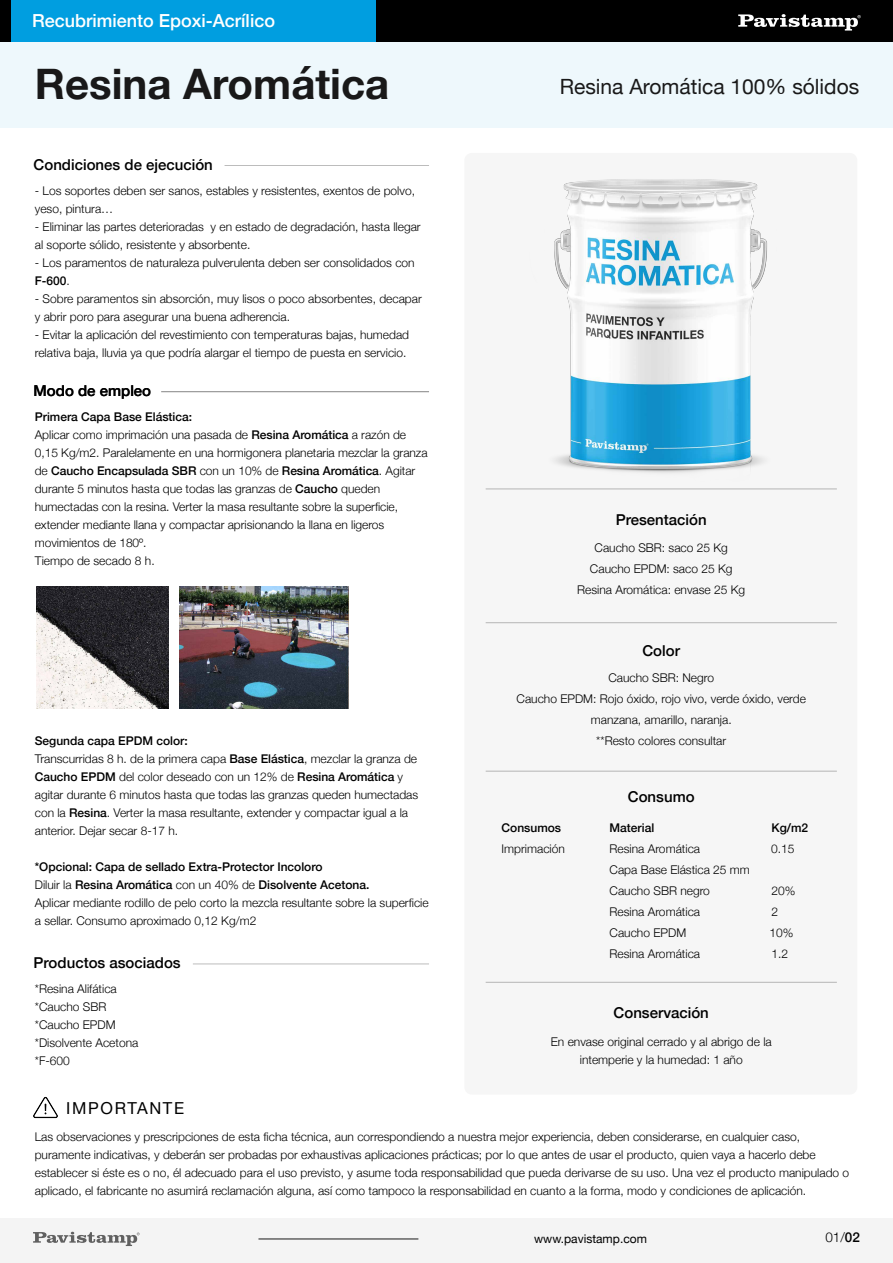
<style>
.page{position:relative;width:893px;height:1263px;background:#fff}
.page>*{position:absolute;margin:0;border:0;box-sizing:border-box;transform-origin:0 0}
.t1{font:700 42px "Helvetica Neue";color:#191919}
.t2{font:21px "Helvetica Neue";color:#191919}
.t3{font:500 18px "Helvetica Neue";color:#fff}
.t4{font:16.5px "Helvetica Neue";letter-spacing:.1em;color:#000}
.t5{font:500 15px "Helvetica Neue";color:#000}
.t6{font:300 13.5px "Helvetica Neue";color:#000}
.t7{font:300 12px/18px "Helvetica Neue";color:#000}
.t8{font:500 12px "Helvetica Neue";color:#000}
.t9{font:12px "Helvetica Neue";color:#000}
.s1{font-weight:500}
</style>
<div class="page">
<div style="left:0;top:0;width:376px;height:41px;background:#009ee0"></div>
<div style="left:0;top:41px;width:893px;height:86px;background:#eef8fc"></div>
<div style="left:376px;top:0;width:517px;height:41px;background:#000"></div>
<svg style="left:738px;top:14px;width:123px;height:17px"></svg>
<div style="left:0;top:0;width:11px;height:41px;background:#000"></div>
<div style="left:464px;top:153px;width:393px;height:941px;background:#f4f4f4;border-radius:7px"></div>
<hr style="left:486px;top:622px;width:351px;height:1px;background:#191919">
<hr style="left:486px;top:489px;width:351px;height:1px;background:#191919">
<hr style="left:486px;top:771px;width:351px;height:1px;background:#191919">
<hr style="left:486px;top:982px;width:351px;height:1px;background:#191919">
<div style="left:0;top:1218px;width:893px;height:45px;background:#f4f4f4"></div>
<svg style="left:33px;top:1232px;width:107px;height:14px"></svg>
<hr style="left:258px;top:1239px;width:160px;height:1px;background:#191919">
<img style="left:34px;top:1096px;width:23px;height:23px">
<hr style="left:193px;top:963px;width:236px;height:1px;background:#191919">
<hr style="left:225px;top:165px;width:204px;height:1px;background:#191919">
<hr style="left:161px;top:391px;width:268px;height:1px;background:#191919">
<img style="left:554px;top:179px;width:213px;height:294px">
<img style="left:37px;top:586px;width:131px;height:123px">
<img style="left:179px;top:586px;width:170px;height:123px">
<h3 class="t3" style="left:32px;top:6px;width:244px">Recubrimiento Epoxi-Acrílico</h3>
<h1 class="t1" style="left:35px;top:51px;width:356px">Resina Aromática</h1>
<p class="t5" style="left:34px;top:152px;width:181px">Condiciones de ejecución</p>
<p class="t7" style="left:35px;top:180px;width:382px">- Los soportes deben ser sanos, estables y resistentes, exentos de polvo, yeso, pintura…</p>
<p class="t7" style="left:35px;top:216px;width:387px">- Eliminar las partes deterioradas y en estado de degradación, hasta llegar al soporte sólido, resistente y absorbente.</p>
<p class="t7" style="left:35px;top:252px;width:381px">- Los paramentos de naturaleza pulverulenta deben ser consolidados con<br><span class="s1">F-600</span>.</p>
<p class="t7" style="left:35px;top:288px;width:388px">- Sobre paramentos sin absorción, muy lisos o poco absorbentes, decapar y abrir poro para asegurar una buena adherencia.</p>
<p class="t7" style="left:35px;top:324px;width:376px">- Evitar la aplicación del revestimiento con temperaturas bajas, humedad relativa baja, lluvia ya que podría alargar el tiempo de puesta en servicio.</p>
<p class="t5" style="left:34px;top:378px;width:119px">Modo de empleo</p>
<p class="t7" style="left:35px;top:407px;width:394px"><span class="s1">Primera Capa Base Elástica:<br></span>Aplicar como imprimación una pasada de <span class="s1">Resina Aromática</span> a razón de 0,15 Kg/m2. Paralelamente en una hormigonera planetaria mezclar la granza de <span class="s1">Caucho Encapsulada SBR</span> con un 10% de <span class="s1">Resina Aromática</span>. Agitar durante 5 minutos hasta que todas las granzas de <span class="s1">Caucho</span> queden humectadas con la resina. Verter la masa resultante sobre la superficie, extender mediante llana y compactar aprisionando la llana en ligeros movimientos de 180º.<br>Tiempo de secado 8 h.</p>
<p class="t7" style="left:35px;top:731px;width:385px"><span class="s1">Segunda capa EPDM color:<br></span>Transcurridas 8 h. de la primera capa <span class="s1">Base Elástica</span>, mezclar la granza de <span class="s1">Caucho EPDM</span> del color deseado con un 12% de <span class="s1">Resina Aromática</span> y agitar durante 6 minutos hasta que todas las granzas queden humectadas con la <span class="s1">Resina</span>. Verter la masa resultante, extender y compactar igual a la anterior. Dejar secar 8-17 h.</p>
<p class="t7" style="left:35px;top:857px;width:395px"><span class="s1">*Opcional: Capa de sellado Extra-Protector Incoloro<br></span>Diluir la <span class="s1">Resina Aromática</span> con un 40% de <span class="s1">Disolvente Acetona.<br></span>Aplicar mediante rodillo de pelo corto la mezcla resultante sobre la superficie a sellar. Consumo aproximado 0,12 Kg/m2</p>
<p class="t5" style="left:34px;top:951px;width:149px">Productos asociados</p>
<p class="t7" style="left:35px;top:979px;width:105px">*Resina Alifática *Caucho SBR *Caucho EPDM *Disolvente Acetona *F-600</p>
<h2 class="t2" style="left:560px;top:71px;width:301px">Resina Aromática 100% sólidos</h2>
<p class="t5" style="left:616px;top:508px;width:92px">Presentación</p>
<p class="t7" style="left:577px;top:536px;width:170px;line-height:21px;text-align:center">Caucho SBR: saco 25 Kg<br>Caucho EPDM: saco 25 Kg<br>Resina Aromática: envase 25 Kg</p>
<p class="t5" style="left:642px;top:639px;width:39px">Color</p>
<p class="t7" style="left:517px;top:666px;width:291px;line-height:21px;text-align:center">Caucho SBR: Negro<br>Caucho EPDM: Rojo óxido, rojo vivo, verde óxido, verde manzana, amarillo, naranja.<br>**Resto colores consultar</p>
<p class="t5" style="left:628px;top:785px;width:68px">Consumo</p>
<p class="t8" style="left:502px;top:818px;width:61px">Consumos</p>
<p class="t8" style="left:610px;top:818px;width:46px">Material</p>
<p class="t8" style="left:772px;top:818px;width:38px">Kg/m2</p>
<p class="t7" style="left:502px;top:839px;width:65px">Imprimación</p>
<p class="t7" style="left:610px;top:839px;width:92px">Resina Aromática</p>
<p class="t7" style="left:771px;top:839px;width:25px">0.15</p>
<p class="t7" style="left:610px;top:859px;width:142px;line-height:21px">Capa Base Elástica 25 mm<br>Caucho SBR negro</p>
<p class="t7" style="left:772px;top:881px;width:26px">20%</p>
<p class="t7" style="left:610px;top:902px;width:92px">Resina Aromática</p>
<p class="t7" style="left:772px;top:902px;width:8px">2</p>
<p class="t7" style="left:610px;top:923px;width:78px">Caucho EPDM</p>
<p class="t7" style="left:770px;top:923px;width:26px">10%</p>
<p class="t7" style="left:610px;top:944px;width:92px">Resina Aromática</p>
<p class="t7" style="left:772px;top:944px;width:18px">1.2</p>
<p class="t5" style="left:614px;top:1000px;width:97px">Conservación</p>
<p class="t7" style="left:551px;top:1032px;width:222px;text-align:center">En envase original cerrado y al abrigo de la intemperie y la humedad: 1 año</p>
<h3 class="t4" style="left:66px;top:1096px;width:119px">IMPORTANTE</h3>
<p class="t7" style="left:35px;top:1127px;width:816px">Las observaciones y prescripciones de esta ficha técnica, aun correspondiendo a nuestra mejor experiencia, deben considerarse, en cualquier caso, puramente indicativas, y deberán ser probadas por exhaustivas aplicaciones prácticas; por lo que antes de usar el producto, quien vaya a hacerlo debe establecer si éste es o no, él adecuado para el uso previsto, y asume toda responsabilidad que pueda derivarse de su uso. Una vez el producto manipulado o aplicado, el fabricante no asumirá reclamación alguna, así como tampoco la responsabilidad en cuanto a la forma, modo y condiciones de aplicación.</p>
<p class="t9" style="left:534px;top:1230px;width:114px">www.pavistamp.com</p>
<p class="t6" style="left:825px;top:1226px;width:36px">01/<span class="s1">02</span></p>
</div>
